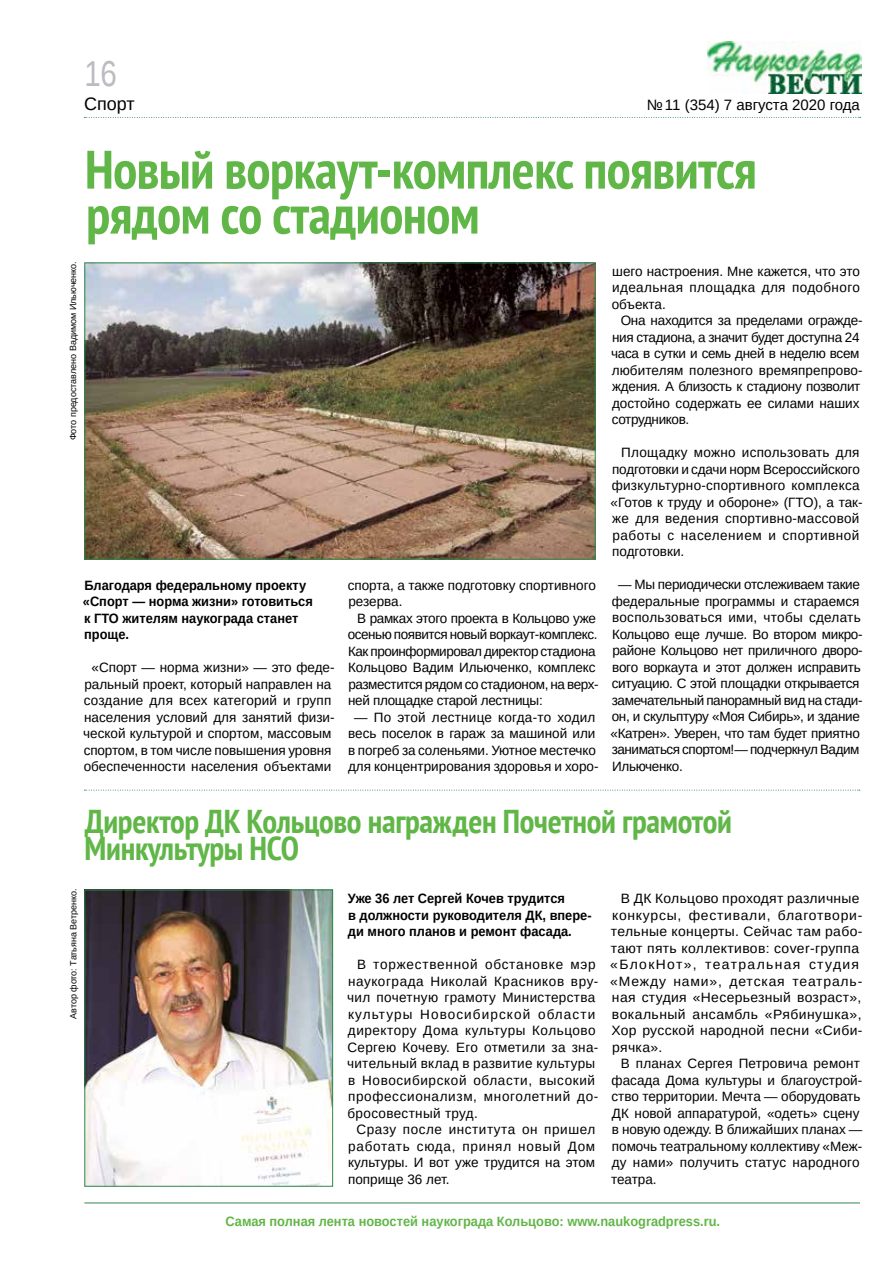
<style>
.page{position:relative;width:893px;height:1263px;background:#fff}
.page>*{position:absolute;margin:0;border:0;box-sizing:border-box;transform-origin:0 0}
.t1{font:700 condensed 54px/45px "PT Sans";letter-spacing:-.01em;color:#61b648}
.t2{font:36px "Liberation Sans Narrow";color:#babcc1}
.t3{font:700 condensed 33px/27px "PT Sans";letter-spacing:-.01em;color:#61b648}
.t4{font:18px "Liberation Sans";color:#000}
.t5{font:15px "Liberation Sans";color:#000}
.t6{font:13.5px/16.5px "Liberation Sans";color:#000}
.t7{font:13.5px/16.5px "Liberation Sans";letter-spacing:-.025em;color:#000}
.t8{font:13.5px/16.5px "Liberation Sans";letter-spacing:.04em;color:#000}
.t9{font:13.5px/16.5px "Liberation Sans";letter-spacing:.025em;color:#000}
.t10{font:13.5px/16.5px "Liberation Sans";letter-spacing:.02em;color:#000}
.t11{font:13.5px/16.5px "Liberation Sans";letter-spacing:-.03em;color:#000}
.t12{font:700 13.5px/16.5px "Liberation Sans";color:#000;scale:.95 1}
.t13{font:700 13.5px "Liberation Sans";color:#61b648;scale:.95 1}
.t14{font:9px "Liberation Sans";color:#000}
</style>
<div class="page">
<img style="left:708px;top:42px;width:153px;height:51px">
<hr style="left:84px;top:1203px;width:776px;height:1px;background:#2f874b">
<svg style="left:84px;top:117px;width:777px;height:1px"></svg>
<img style="left:86px;top:264px;width:508px;height:294px">
<div style="left:84px;top:262px;width:512px;height:298px;border:1px solid #2f874b"></div>
<svg style="left:84px;top:790px;width:776px;height:1px"></svg>
<img style="left:86px;top:891px;width:245px;height:293px">
<div style="left:84px;top:889px;width:249px;height:297px;border:1px solid #2f874b"></div>
<h2 class="t2" style="left:84px;top:53px;width:34px">16</h2>
<h3 class="t4" style="left:84px;top:92px;width:52px">Спорт</h3>
<h1 class="t1" style="left:85px;top:146px;width:673px">Новый воркаут-комплекс появится рядом со стадионом</h1>
<p class="t5" style="left:647px;top:95px;width:215px">№ 11 (354) 7 августа 2020 года</p>
<p class="t14" style="left:67px;top:440px;width:181px;rotate:-90deg">Фото предоставлено Вадимом Ильюченко.</p>
<p class="t12" style="left:83px;top:577px;width:244px">Благодаря федеральному проекту «Спорт — норма жизни» готовиться к ГТО жителям наукограда станет проще.</p>
<p class="t6" style="left:83px;top:659px;width:253px;text-indent:8px">«Спорт — норма жизни» — это феде&shy;ральный проект, который направлен на создание для всех категорий и групп населения условий для занятий физи&shy;ческой культурой и спортом, массовым спортом, в том числе повышения уровня обеспеченности населения объектами</p>
<p class="t6" style="left:348px;top:577px;width:250px">спорта, а также подготовку спортивного резерва.</p>
<p class="t11" style="left:348px;top:610px;width:252px;text-indent:9px">В рамках этого проекта в Кольцово уже осенью появится новый воркаут-комплекс.<br>Как проинформировал директор стадиона Кольцово Вадим Ильюченко, комплекс разместится рядом со стадионом, на верх&shy;ней площадке старой лестницы:</p>
<p class="t6" style="left:348px;top:709px;width:252px;text-align:center">— По этой лестнице когда-то ходил весь поселок в гараж за машиной или в погреб за соленьями. Уютное местечко для концентрирования здоровья и хоро-</p>
<p class="t6" style="left:612px;top:263px;width:250px;text-align:justify">шего настроения. Мне кажется, что это идеальная площадка для подобного объекта.</p>
<p class="t7" style="left:611px;top:313px;width:253px;text-indent:10px">Она находится за пределами огражде&shy;ния стадиона, а значит будет доступна 24 часа в сутки и семь дней в неделю всем любителям полезного времяпрепрово&shy;ждения. А близость к стадиону позволит достойно содержать ее силами наших сотрудников.</p>
<p class="t10" style="left:610px;top:445px;width:254px;text-indent:11px">Площадку можно использовать для подготовки и сдачи норм Всероссийского физкультурно-спортивного комплекса «Готов к труду и обороне» (ГТО), а так&shy;же для ведения спортивно-массовой работы с населением и спортивной подготовки.</p>
<p class="t7" style="left:610px;top:577px;width:254px;text-indent:8px">— Мы периодически отслеживаем такие федеральные программы и стараемся воспользоваться ими, чтобы сделать Кольцово еще лучше. Во втором микро&shy;районе Кольцово нет приличного дворо&shy;вого воркаута и этот должен исправить ситуацию. С этой площадки открывается замечательный панорамный вид на стади&shy;он, и скульптуру «Моя Сибирь», и здание «Катрен». Уверен, что там будет приятно заниматься спортом! — подчеркнул Вадим Ильюченко.</p>
<h3 class="t3" style="left:85px;top:807px;width:649px">Директор ДК Кольцово награжден Почетной грамотой<br>Минкультуры НСО</h3>
<p class="t12" style="left:348px;top:890px;width:258px">Уже 36 лет Сергей Кочев трудится<br>в должности руководителя ДК, впере&shy;ди много планов и ремонт фасада.</p>
<p class="t8" style="left:347px;top:956px;width:253px;text-indent:10px">В торжественной обстановке мэр наукограда Николай Красников вру&shy;чил почетную грамоту Министерства культуры Новосибирской области директору Дома культуры Кольцово Сергею Кочеву. Его отметили за зна&shy;чительный вклад в развитие культуры в Новосибирской области, высокий профессионализм, многолетний до&shy;бросовестный труд.</p>
<p class="t6" style="left:348px;top:1121px;width:249px;text-align:justify;text-indent:8px">Сразу после института он пришел работать сюда, принял новый Дом культуры. И вот уже трудится на этом поприще 36 лет.</p>
<p class="t14" style="left:68px;top:1019px;width:132px;rotate:-90deg">Автор фото: Татьяна Ветренко.</p>
<p class="t9" style="left:610px;top:890px;width:254px;text-indent:11px">В ДК Кольцово проходят различные конкурсы, фестивали, благотвори&shy;тельные концерты. Сейчас там рабо&shy;тают пять коллективов: cover-группа «БлокНот», театральная студия «Между нами», детская театраль&shy;ная студия «Несерьезный возраст», вокальный ансамбль «Рябинушка»,<br>Хор русской народной песни «Сиби&shy;рячка».</p>
<p class="t6" style="left:611px;top:1055px;width:253px;text-indent:10px">В планах Сергея Петровича ремонт фасада Дома культуры и благоустрой&shy;ство территории. Мечта — оборудовать<br>ДК новой аппаратурой, «одеть» сцену в новую одежду. В ближайших планах — помочь театральному коллективу «Меж&shy;ду нами» получить статус народного театра.</p>
<p class="t13" style="left:225px;top:1212px;width:522px">Самая полная лента новостей наукограда Кольцово: www.naukogradpress.ru.</p>
</div>
